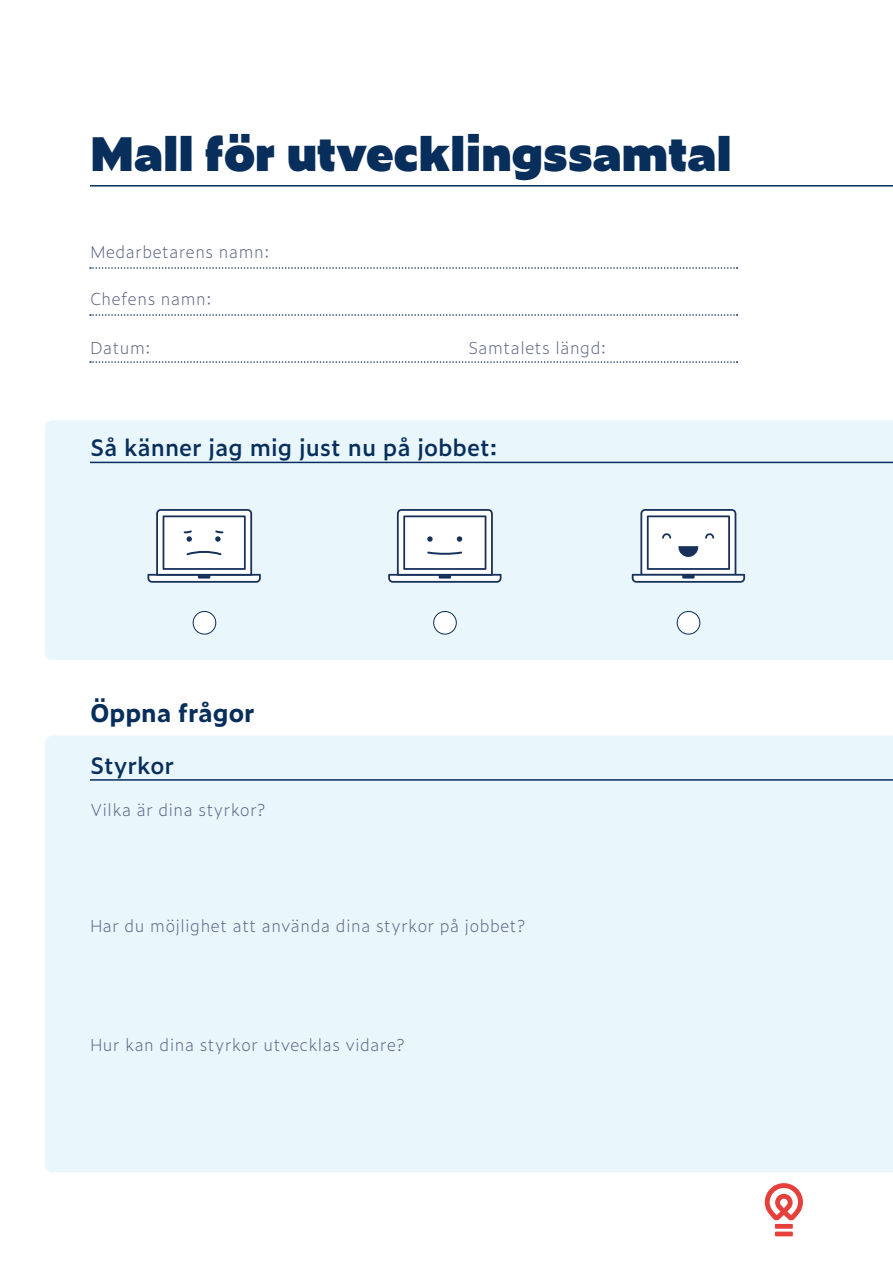
<style>
.page{position:relative;width:893px;height:1263px;background:#fff}
.page>*{position:absolute;margin:0;border:0;box-sizing:border-box;transform-origin:0 0}
.S_Headline{font:900 45px "Zeitung Micro Pro";color:#082e5b}
.appraisal_headline_1{font:700 24px "Zeitung Micro Pro";color:#082e5b}
.appraisal_headline_3{font:600 22.5px "Zeitung Micro Pro";color:#082e5b}
.appraisal_fieldTitle{font:200 16.5px "Zeitung Micro Pro";color:#586083}
</style>
<div class="page">
<div style="left:45px;top:420px;width:848px;height:240px;background:#e9f6fb"></div>
<div style="left:45px;top:735px;width:848px;height:437px;background:#e9f6fb"></div>
<svg style="left:147px;top:509px;width:114px;height:74px"></svg>
<svg style="left:388px;top:509px;width:113px;height:74px"></svg>
<svg style="left:632px;top:509px;width:113px;height:74px"></svg>
<div style="left:775px;top:1224px;width:18px;height:5px;background:#e6403c"></div>
<div style="left:775px;top:1231px;width:18px;height:5px;background:#e6403c"></div>
<svg style="left:765px;top:1183px;width:38px;height:37px"></svg>
<svg style="left:90px;top:267px;width:647px;height:2px"></svg>
<svg style="left:90px;top:314px;width:647px;height:2px"></svg>
<svg style="left:90px;top:361px;width:647px;height:2px"></svg>
<hr style="left:90px;top:462px;width:803px;height:1px;background:#082e5b">
<hr style="left:90px;top:185px;width:803px;height:2px;background:#082e5b">
<hr style="left:90px;top:779px;width:803px;height:2px;background:#082e5b">
<div style="left:193px;top:611px;width:23px;height:23px;background:#fff;border-radius:50%"></div>
<div style="left:193px;top:611px;width:23px;height:23px;border:1px solid #082e5b;border-radius:50%"></div>
<div style="left:434px;top:611px;width:22px;height:23px;background:#fff;border-radius:50%"></div>
<div style="left:433px;top:611px;width:23px;height:23px;border:1px solid #082e5b;border-radius:50%"></div>
<div style="left:677px;top:611px;width:23px;height:23px;background:#fff;border-radius:50%"></div>
<div style="left:677px;top:611px;width:23px;height:23px;border:1px solid #082e5b;border-radius:50%"></div>
<p class="S_Headline" style="left:90px;top:117px;width:643px">Mall för utvecklingssamtal</p>
<p class="appraisal_fieldTitle" style="left:90px;top:240px;width:181px">Medarbetarens namn:</p>
<p class="appraisal_fieldTitle" style="left:90px;top:287px;width:123px">Chefens namn:</p>
<p class="appraisal_fieldTitle" style="left:90px;top:335px;width:62px">Datum:</p>
<p class="appraisal_fieldTitle" style="left:468px;top:335px;width:140px">Samtalets längd:</p>
<p class="appraisal_headline_3" style="left:90px;top:431px;width:409px">Så känner jag mig just nu på jobbet:</p>
<p class="appraisal_headline_1" style="left:90px;top:694px;width:166px">Öppna frågor</p>
<p class="appraisal_headline_3" style="left:90px;top:748px;width:85px">Styrkor</p>
<p class="appraisal_fieldTitle" style="left:90px;top:798px;width:177px">Vilka är dina styrkor?</p>
<p class="appraisal_fieldTitle" style="left:90px;top:914px;width:436px">Har du möjlighet att använda dina styrkor på jobbet?</p>
<p class="appraisal_fieldTitle" style="left:90px;top:1032px;width:316px">Hur kan dina styrkor utvecklas vidare?</p>
</div>
